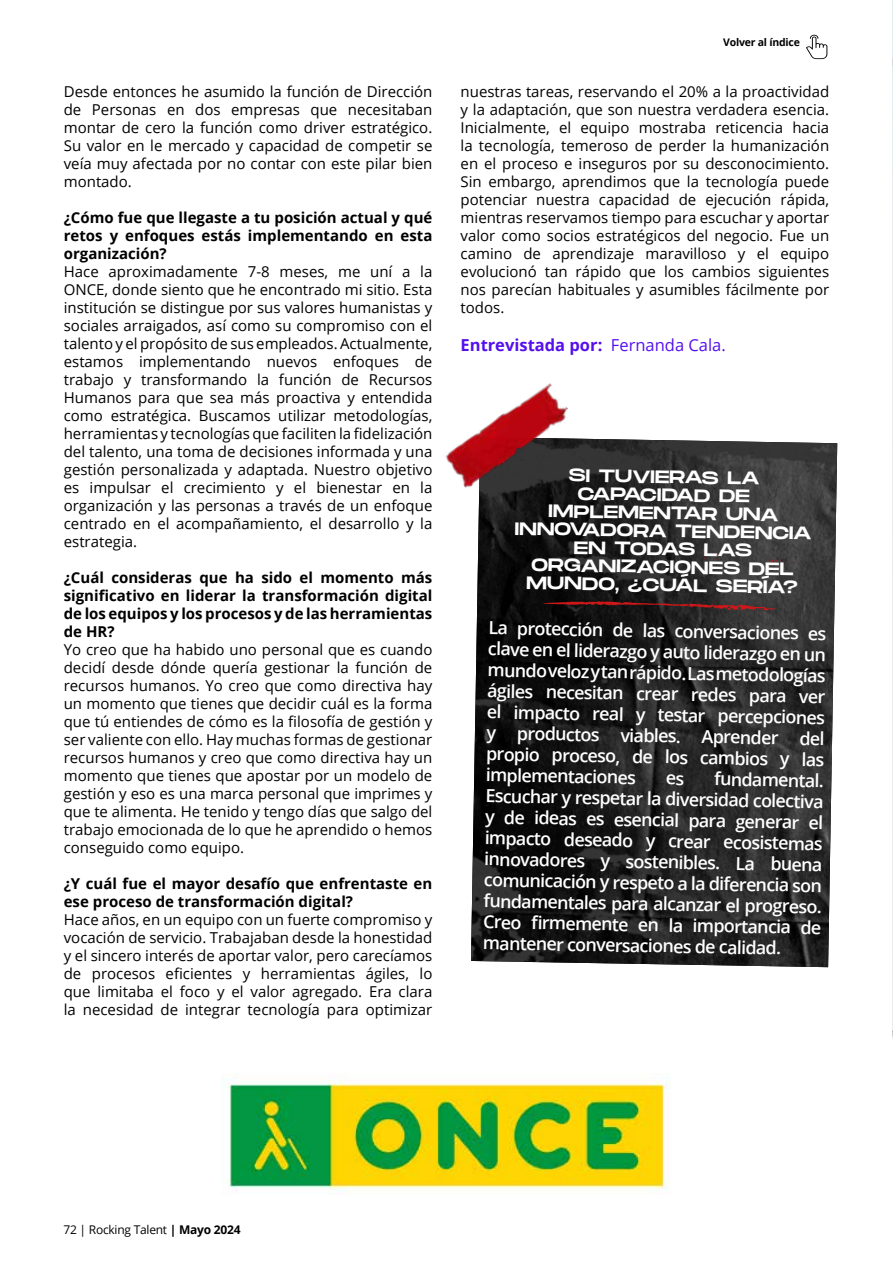
<style>
.page{position:relative;width:893px;height:1263px;background:#fff}
.page>*{position:absolute;margin:0;border:0;box-sizing:border-box;transform-origin:0 0}
.t1{font:600 18px/21px "Open Sans";color:#fff;text-align:justify}
.t2{font:18px/18px "Monument Extended";color:#fff;text-align:center}
.t3{font:700 16.5px "Open Sans";color:#550fed}
.t4{font:15px/18px "Open Sans";color:#000;text-align:justify}
.t5{font:700 15px/18px "Open Sans";color:#000;text-align:justify}
.t6{font:12px "Open Sans";letter-spacing:-.02em;color:#000}
.t7{font:700 10.5px "Open Sans";letter-spacing:-.02em;color:#000}
.s1{font-weight:400}
.s2{font-weight:700}
</style>
<div class="page">
<img style="left:892px;top:205px;width:1px;height:746px">
<img style="left:892px;top:951px;width:1px;height:88px">
<img style="left:222px;top:1074px;width:448px;height:121px">
<img style="left:471px;top:438px;width:366px;height:529px">
<img style="left:445px;top:383px;width:129px;height:108px">
<svg style="left:542px;top:601px;width:234px;height:10px;background:#441d1e"></svg>
<svg style="left:740px;top:557px;width:62px;height:7px"></svg>
<svg style="left:716px;top:554px;width:2px;height:6px"></svg>
<svg style="left:647px;top:554px;width:6px;height:2px"></svg>
<img style="left:892px;top:0;width:1px;height:205px">
<svg style="left:806px;top:35px;width:21px;height:24px"></svg>
<svg style="left:667px;top:774px;width:17px;height:11px"></svg>
<p class="t4" style="left:64px;top:82px;width:370px">Desde entonces he asumido la función de Dirección de Personas en dos empresas que necesitaban montar de cero la función como driver estratégico.<br>Su valor en le mercado y capacidad de competir se veía muy afectada por no contar con este pilar bien montado.</p>
<p class="t5" style="left:64px;top:208px;width:370px">¿Cómo fue que llegaste a tu posición actual y qué retos y enfoques estás implementando en esta organización?</p>
<p class="t4" style="left:64px;top:262px;width:370px">Hace aproximadamente 7-8 meses, me uní a la ONCE, donde siento que he encontrado mi sitio. Esta institución se distingue por sus valores humanistas y sociales arraigados, así como su compromiso con el talento y el propósito de sus empleados. Actualmente, estamos implementando nuevos enfoques de trabajo y transformando la función de Recursos Humanos para que sea más proactiva y entendida como estratégica. Buscamos utilizar metodologías, herramientas y tecnologías que faciliten la fidelización del talento, una toma de decisiones informada y una gestión personalizada y adaptada. Nuestro objetivo es impulsar el crecimiento y el bienestar en la organización y las personas a través de un enfoque centrado en el acompañamiento, el desarrollo y la estrategia.</p>
<p class="t5" style="left:64px;top:568px;width:370px">¿Cuál consideras que ha sido el momento más significativo en liderar la transformación digital de los equipos y los procesos y de las herramientas de HR?</p>
<p class="t4" style="left:64px;top:640px;width:370px">Yo creo que ha habido uno personal que es cuando decidí desde dónde quería gestionar la función de recursos humanos. Yo creo que como directiva hay un momento que tienes que decidir cuál es la forma que tú entiendes de cómo es la filosofía de gestión y ser valiente con ello. Hay muchas formas de gestionar recursos humanos y creo que como directiva hay un momento que tienes que apostar por un modelo de gestión y eso es una marca personal que imprimes y que te alimenta. He tenido y tengo días que salgo del trabajo emocionada de lo que he aprendido o hemos conseguido como equipo.</p>
<p class="t5" style="left:64px;top:874px;width:370px">¿Y cuál fue el mayor desafío que enfrentaste en ese proceso de transformación digital?</p>
<p class="t4" style="left:64px;top:910px;width:370px">Hace años, en un equipo con un fuerte compromiso y vocación de servicio. Trabajaban desde la honestidad y el sincero interés de aportar valor, pero carecíamos de procesos eficientes y herramientas ágiles, lo que limitaba el foco y el valor agregado. Era clara la necesidad de integrar tecnología para optimizar</p>
<p class="t7" style="left:723px;top:35px;width:78px">Volver al índice</p>
<p class="t4" style="left:461px;top:82px;width:370px">nuestras tareas, reservando el 20% a la proactividad y la adaptación, que son nuestra verdadera esencia.<br>Inicialmente, el equipo mostraba reticencia hacia la tecnología, temeroso de perder la humanización en el proceso e inseguros por su desconocimiento.<br>Sin embargo, aprendimos que la tecnología puede potenciar nuestra capacidad de ejecución rápida, mientras reservamos tiempo para escuchar y aportar valor como socios estratégicos del negocio. Fue un camino de aprendizaje maravilloso y el equipo evolucionó tan rápido que los cambios siguientes nos parecían habituales y asumibles fácilmente por todos.</p>
<p class="t3" style="left:461px;top:333px;width:267px">Entrevistada por: <span class="s1">Fernanda Cala.</span></p>
<p class="t2" style="left:516px;top:465px;width:299px;rotate:1deg">SI TUVIERAS LA<br>CAPACIDAD DE<br>IMPLEMENTAR UNA<br>INNOVADORA TENDENCIA<br>EN TODAS LAS<br>ORGANIZACIONES DEL<br>MUNDO, ¿CUÁL SERÍA?</p>
<p class="t1" style="left:489px;top:617px;width:340px;rotate:1deg">La protección de las conversaciones es clave en el liderazgo y auto liderazgo en un mundo veloz y tan rápido. Las metodologías ágiles necesitan crear redes para ver el impacto real y testar percepciones y productos viables. Aprender del propio proceso, de los cambios y las implementaciones</p>
<p class="t1" style="left:486px;top:764px;width:340px;text-indent:228px;rotate:1deg">fundamental.<br>Escuchar y respetar la diversidad colectiva y de ideas es esencial para generar el impacto deseado y crear ecosistemas innovadores y sostenibles. La buena comunicación y respeto a la diferencia son fundamentales para alcanzar el progreso.<br>Creo fi rmemente en la importancia de mantener conversaciones de calidad.</p>
<p class="t6" style="left:63px;top:1221px;width:179px">72 | Rocking Talent <span class="s2">| Mayo 2024</span></p>
</div>
